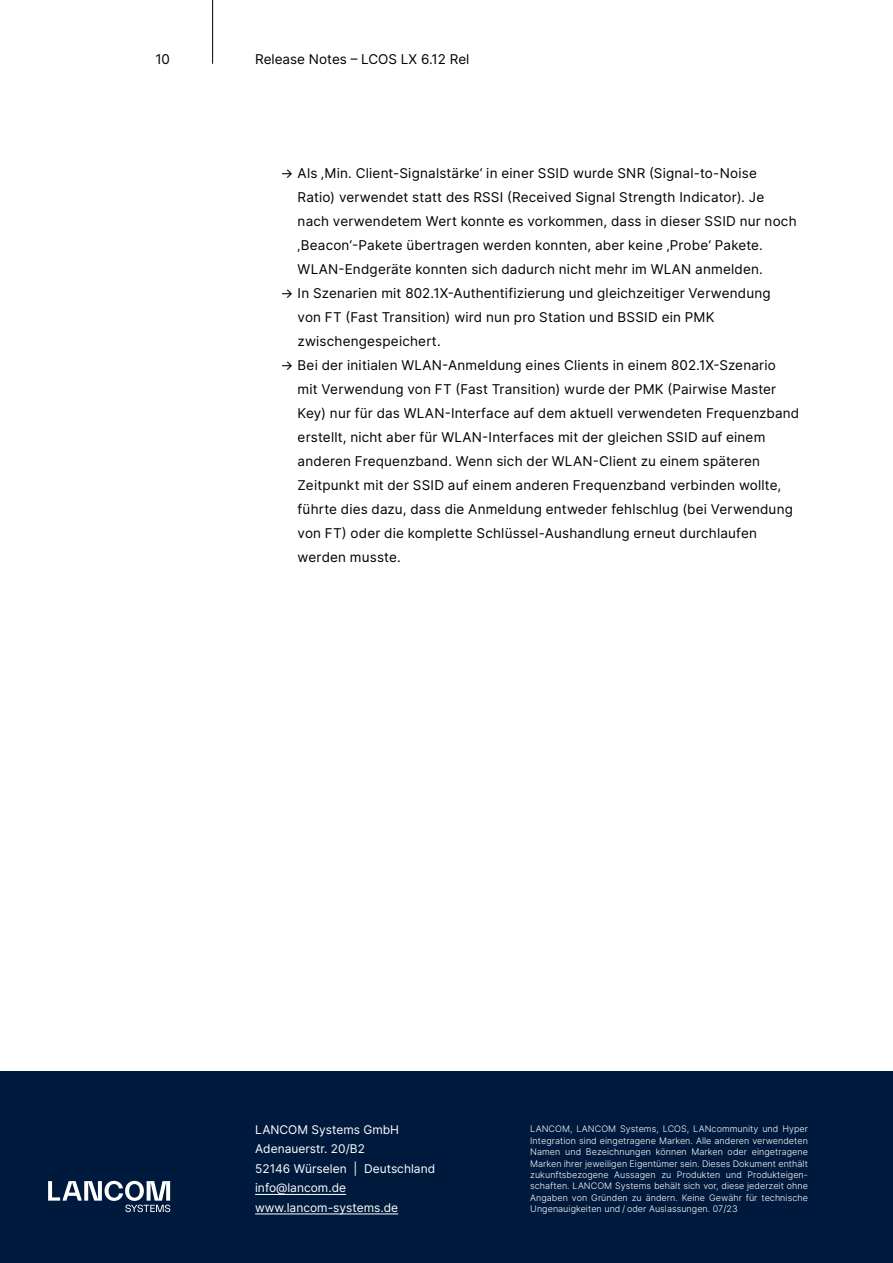
<style>
.page{position:relative;width:893px;height:1263px;background:#fff}
.page>*{position:absolute;margin:0;border:0;box-sizing:border-box;transform-origin:0 0}
.t1{font:13.5px/24px "Inter";letter-spacing:.015em;color:#000}
.t2{font:12px/19.5px "Inter";color:#fff}
.t3{font:300 9px/11.4px "Inter";letter-spacing:.005em;color:#fff;text-align:justify}
</style>
<div class="page">
<div style="left:0;top:1071px;width:893px;height:192px;background:#001a3e"></div>
<hr style="left:212px;top:0;width:1px;height:64px;background:#000">
<hr style="left:255px;top:1194px;width:91px;height:1px;background:#fff">
<hr style="left:255px;top:1213px;width:143px;height:1px;background:#fff">
<svg style="left:48px;top:1181px;width:122px;height:31px"></svg>
<p class="t1" style="left:155px;top:47px;width:16px">10</p>
<p class="t1" style="left:255px;top:47px;width:216px">Release Notes – LCOS LX 6.12 Rel</p>
<p class="t1" style="left:298px;top:161px;width:500px;text-indent:-17px">→ Als ‚Min. Client-Signalstärke‘ in einer SSID wurde SNR (Signal-to-Noise Ratio) verwendet statt des RSSI (Received Signal Strength Indicator). Je nach verwendetem Wert konnte es vorkommen, dass in dieser SSID nur noch ‚Beacon‘-Pakete übertragen werden konnten, aber keine ‚Probe‘ Pakete.<br>WLAN-Endgeräte konnten sich dadurch nicht mehr im WLAN anmelden.</p>
<p class="t1" style="left:298px;top:281px;width:475px;text-indent:-17px">→ In Szenarien mit 802.1X-Authentifizierung und gleichzeitiger Verwendung von FT (Fast Transition) wird nun pro Station und BSSID ein PMK zwischengespeichert.</p>
<p class="t1" style="left:298px;top:353px;width:503px;text-indent:-17px">→ Bei der initialen WLAN-Anmeldung eines Clients in einem 802.1X-Szenario mit Verwendung von FT (Fast Transition) wurde der PMK (Pairwise Master Key) nur für das WLAN-Interface auf dem aktuell verwendeten Frequenzband erstellt, nicht aber für WLAN-Interfaces mit der gleichen SSID auf einem anderen Frequenzband. Wenn sich der WLAN-Client zu einem späteren Zeitpunkt mit der SSID auf einem anderen Frequenzband verbinden wollte, führte dies dazu, dass die Anmeldung entweder fehlschlug (bei Verwendung von FT) oder die komplette Schlüssel-Aushandlung erneut durchlaufen werden musste.</p>
<p class="t2" style="left:255px;top:1119px;width:182px">LANCOM Systems GmbH<br>Adenauerstr. 20/B2<br>52146 Würselen | Deutschland info@lancom.de www.lancom-systems.de</p>
<p class="t3" style="left:530px;top:1123px;width:279px">LANCOM, LANCOM Systems, LCOS, LANcommunity und Hyper Integration sind eingetragene Marken. Alle anderen verwendeten Namen und Bezeichnungen können Marken oder eingetragene Marken ihrer jeweiligen Eigentümer sein. Dieses Dokument enthält zukunftsbezogene Aussagen zu Produkten und Produkteigen&shy;schaften. LANCOM Systems behält sich vor, diese jederzeit ohne Angaben von Gründen zu ändern. Keine Gewähr für technische Ungenauigkeiten und / oder Auslassungen. 07/23</p>
</div>
